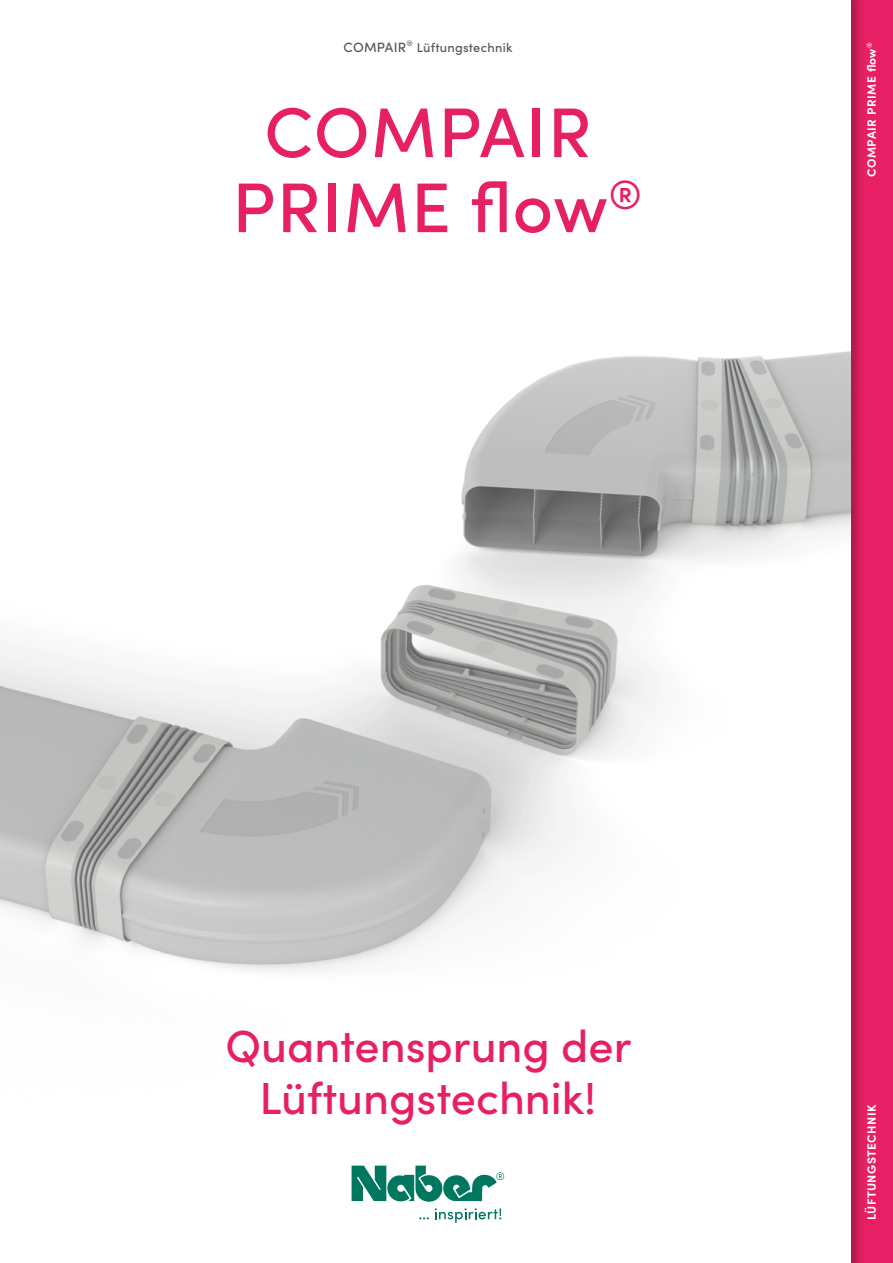
<style>
.page{position:relative;width:893px;height:1263px;background:#fff}
.page>*{position:absolute;margin:0;border:0;box-sizing:border-box;transform-origin:0 0}
.t1{font:500 70.5px/75px "Sofia Pro";letter-spacing:.02em;color:#e71f64;text-align:center}
.t2{font:500 45px/52.5px "Sofia Pro";color:#e71f64;text-align:center}
.t3{font:500 12.75px "Sofia Pro";letter-spacing:.02em;color:#575756}
.t4{font:700 12px "Sofia Pro";letter-spacing:.04em;color:#fff}
.s1{font-size:13.5px}
</style>
<div class="page">
<svg style="left:829px;top:0;width:64px;height:1263px;background:#df2263"></svg>
<img style="left:0;top:0;width:850px;height:1263px">
<svg style="left:352px;top:1165px;width:152px;height:58px"></svg>
<p class="t3" style="left:344px;top:38px;width:170px"><span class="s1">COMPAIR</span><sup>®</sup> Lüftungstechnik</p>
<h1 class="t1" style="left:232px;top:91px;width:411px">COMPAIR<br>PRIME flow<sup>®</sup></h1>
<p class="t4" style="left:862px;top:177px;width:136px;rotate:-90deg">COMPAIR PRIME flow<sup>®</sup></p>
<h2 class="t2" style="left:225px;top:1017px;width:407px">Quantensprung der<br>Lüftungstechnik!</h2>
<p class="t4" style="left:862px;top:1220px;width:117px;rotate:-90deg">LÜFTUNGSTECHNIK</p>
</div>
